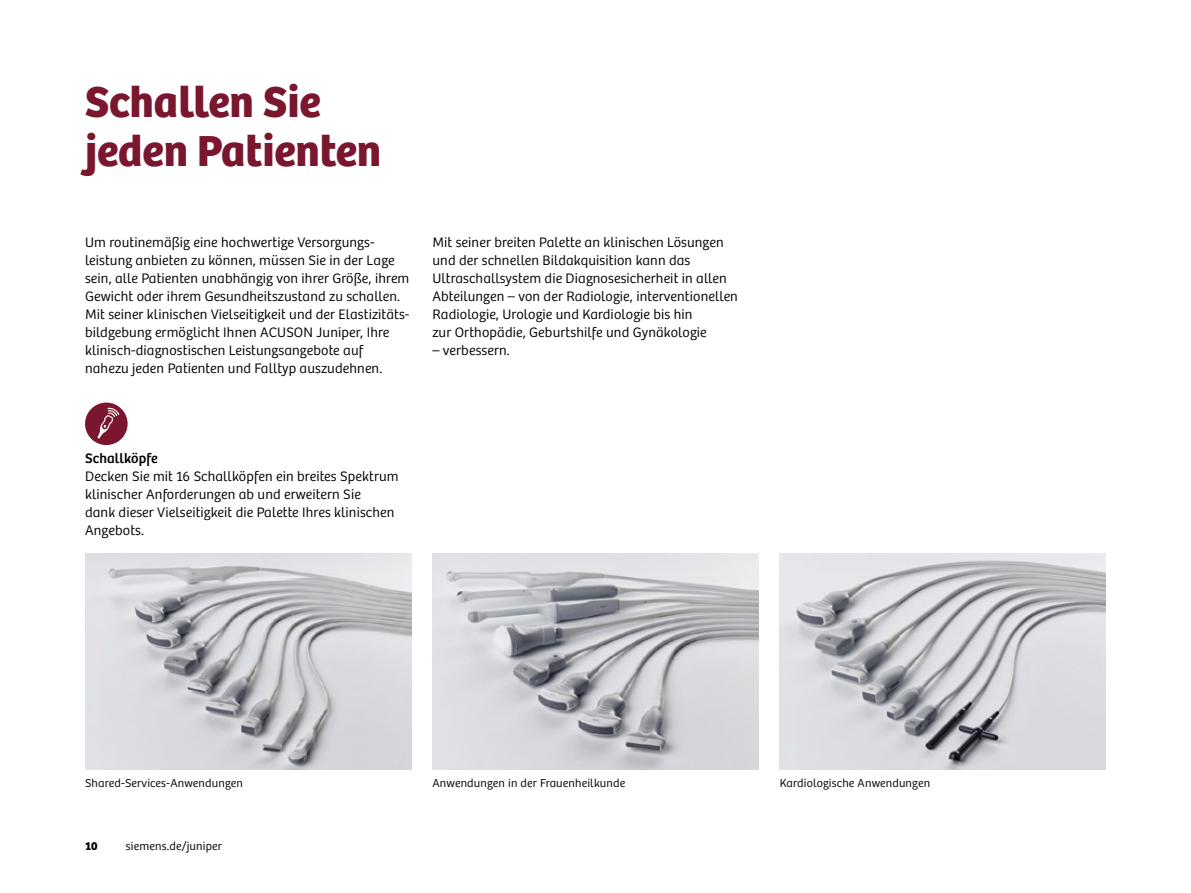
<style>
.page{position:relative;width:1191px;height:893px;background:#fff}
.page>*{position:absolute;margin:0;border:0;box-sizing:border-box;transform-origin:0 0}
.t1{font:45px/49.5px "Bree SH Headline Regular";color:#7a162d}
.t2{font:14.25px/18px "Bree SH Text Light";letter-spacing:.01em;color:#000}
.t3{font:14.25px "Bree SH Text Regular";letter-spacing:.01em;color:#000}
.t4{font:12px "Bree SH Text Light";letter-spacing:.015em;color:#000}
.t5{font:12px "Bree SH Text Bold";color:#000}
</style>
<div class="page">
<img style="left:85px;top:554px;width:326px;height:216px">
<img style="left:780px;top:554px;width:326px;height:216px">
<img style="left:432px;top:554px;width:326px;height:216px">
<div style="left:85px;top:403px;width:43px;height:42px;background:#7a162d;border-radius:50%"></div>
<svg style="left:97px;top:408px;width:22px;height:31px"></svg>
<h1 class="t1" style="left:85px;top:77px;width:298px">Schallen Sie jeden Patienten</h1>
<p class="t2" style="left:85px;top:233px;width:326px">Um routinemäßig eine hochwertige Versorgungs&shy;leistung anbieten zu können, müssen Sie in der Lage sein, alle Patienten unabhängig von ihrer Größe, ihrem Gewicht oder ihrem Gesundheitszustand zu schallen.<br>Mit seiner klinischen Vielseitigkeit und der Elastizitäts&shy;bildgebung ermöglicht Ihnen ACUSON Juniper, Ihre klinisch-diagnostischen Leistungsangebote auf nahezu jeden Patienten und Falltyp auszudehnen.</p>
<p class="t2" style="left:432px;top:233px;width:307px">Mit seiner breiten Palette an klinischen Lösungen und der schnellen Bildakquisition kann das Ultraschallsystem die Diagnosesicherheit in allen Abteilungen – von der Radiologie, interventionellen Radiologie, Urologie und Kardiologie bis hin<br>zur Orthopädie, Geburtshilfe und Gynäkologie</p>
<p class="t2" style="left:432px;top:341px;width:79px">– verbessern.</p>
<p class="t3" style="left:85px;top:450px;width:74px">Schallköpfe</p>
<p class="t2" style="left:85px;top:467px;width:315px">Decken Sie mit 16 Schallköpfen ein breites Spektrum klinischer Anforderungen ab und erweitern Sie<br>dank dieser Vielseitigkeit die Palette Ihres klinischen Angebots.</p>
<p class="t4" style="left:85px;top:776px;width:159px">Shared-Services-Anwendungen</p>
<p class="t4" style="left:432px;top:776px;width:194px">Anwendungen in der Frauenheilkunde</p>
<p class="t4" style="left:780px;top:776px;width:152px">Kardiologische Anwendungen</p>
<p class="t5" style="left:85px;top:839px;width:14px">10</p>
<p class="t4" style="left:126px;top:839px;width:98px">siemens.de/juniper</p>
</div>
